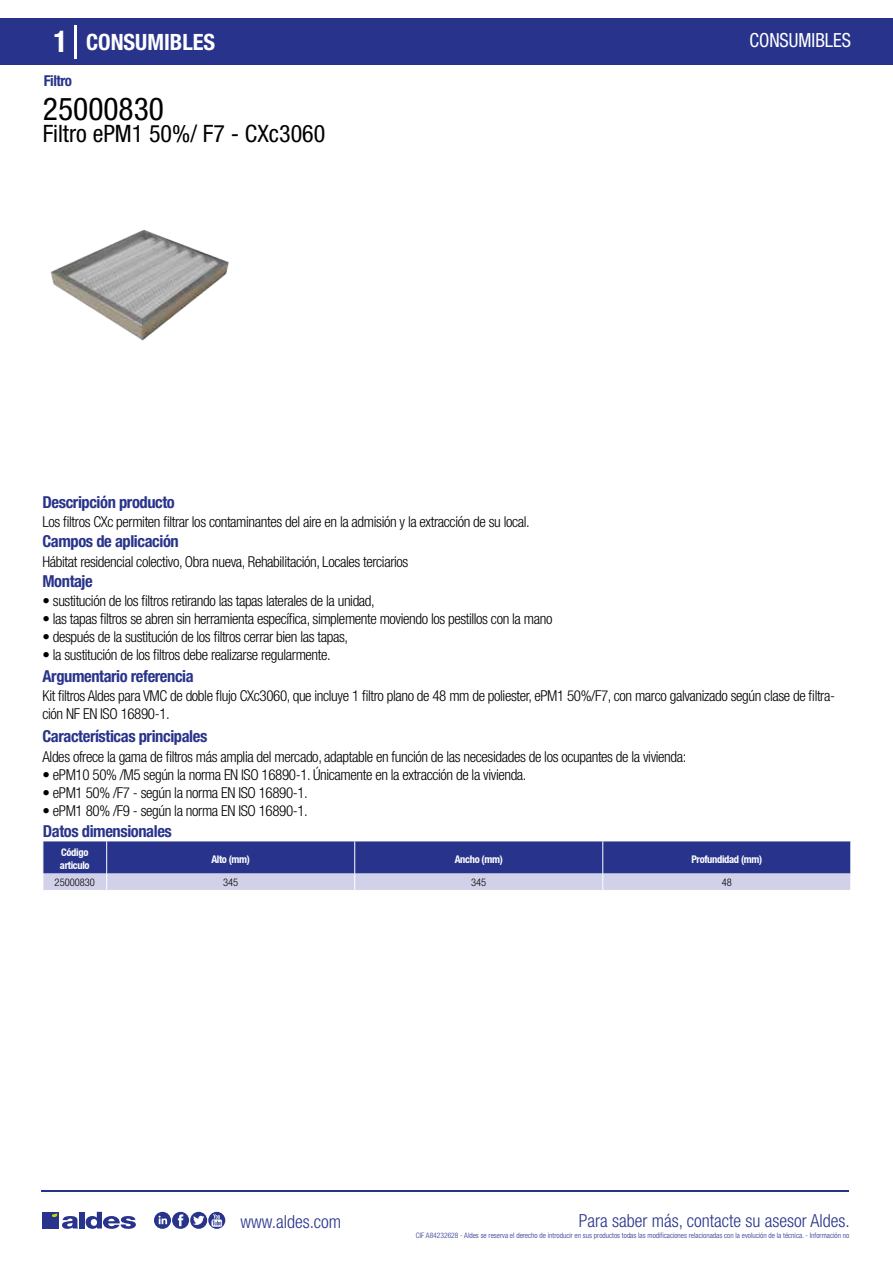
<style>
.page{position:relative;width:893px;height:1263px;background:#fff}
.page>*{position:absolute;margin:0;border:0;box-sizing:border-box;transform-origin:0 0}
.t1{font:condensed 31.5px "Helvetica Neue LT Std";color:#000}
.t2{font:condensed 24px "Helvetica Neue LT Std";color:#000}
.t3{font:700 condensed 22.5px "Helvetica Neue LT Std";color:#fff}
.t4{font:condensed 19.5px "Helvetica Neue LT Std";color:#fff;scale:.95 1}
.t5{font:300 condensed 18px "Helvetica Neue";color:#28348b}
.t6{font:700 condensed 16.5px "Helvetica Neue LT Std";letter-spacing:-.025em;color:#28348b}
.t7{font:300 condensed 15px/18px "Helvetica Neue LT Std";letter-spacing:-.025em;color:#000}
.t8{font:700 condensed 15px "Helvetica Neue LT Std";letter-spacing:-.035em;color:#28348b}
.t9{font:700 condensed 10.5px/13.5px "Helvetica Neue";letter-spacing:-.03em;color:#fff}
.t10{font:300 condensed 10.5px "Helvetica Neue";color:#000}
.t11{font:300 condensed 7.5px "Helvetica Neue";color:#28348b}
.s1{font-size:30px}
</style>
<div class="page">
<div style="left:0;top:18px;width:893px;height:46px;background:#28348b"></div>
<hr style="left:74px;top:25px;width:2px;height:33px;background:#fff">
<svg style="left:50px;top:229px;width:179px;height:112px"></svg>
<svg style="left:43px;top:841px;width:808px;height:49px;background:#646cac"></svg>
<hr style="left:41px;top:1190px;width:808px;height:1px;background:#28348b">
<svg style="left:154px;top:1212px;width:71px;height:17px"></svg>
<div style="left:42px;top:1212px;width:17px;height:16px;background:#28348b"></div>
<div style="left:79px;top:1212px;width:5px;height:16px;background:#28348b"></div>
<svg style="left:86px;top:1212px;width:50px;height:17px"></svg>
<svg style="left:52px;top:1213px;width:26px;height:16px"></svg>
<h3 class="t3" style="left:54px;top:28px;width:163px"><span class="s1">1</span> CONSUMIBLES</h3>
<h3 class="t4" style="left:749px;top:29px;width:108px">CONSUMIBLES</h3>
<p class="t8" style="left:44px;top:71px;width:30px">Filtro</p>
<h1 class="t1" style="left:43px;top:91px;width:122px">25000830</h1>
<h2 class="t2" style="left:43px;top:120px;width:284px">Filtro ePM1 50%/ F7 - CXc3060</h2>
<p class="t6" style="left:43px;top:492px;width:134px">Descripción producto</p>
<p class="t6" style="left:43px;top:531px;width:138px">Campos de aplicación</p>
<p class="t6" style="left:43px;top:571px;width:52px">Montaje</p>
<p class="t7" style="left:43px;top:513px;width:489px">Los filtros CXc permiten filtrar los contaminantes del aire en la admisión y la extracción de su local.</p>
<p class="t7" style="left:43px;top:552px;width:367px">Hábitat residencial colectivo, Obra nueva, Rehabilitación, Locales terciarios</p>
<p class="t7" style="left:43px;top:592px;width:334px">• sustitución de los filtros retirando las tapas laterales de la unidad,</p>
<p class="t7" style="left:43px;top:610px;width:511px">• las tapas filtros se abren sin herramienta específica, simplemente moviendo los pestillos con la mano</p>
<p class="t7" style="left:43px;top:628px;width:307px">• después de la sustitución de los filtros cerrar bien las tapas,</p>
<p class="t7" style="left:43px;top:646px;width:290px">• la sustitución de los filtros debe realizarse regularmente.</p>
<p class="t6" style="left:43px;top:666px;width:153px">Argumentario referencia</p>
<p class="t7" style="left:43px;top:686px;width:794px">Kit filtros Aldes para VMC de doble flujo CXc3060, que incluye 1 filtro plano de 48 mm de poliester, ePM1 50%/F7, con marco galvanizado según clase de filtra&shy;ción NF EN ISO 16890-1.</p>
<p class="t6" style="left:43px;top:726px;width:166px">Características principales</p>
<p class="t7" style="left:43px;top:747px;width:645px">Aldes ofrece la gama de filtros más amplia del mercado, adaptable en función de las necesidades de los ocupantes de la vivienda:</p>
<p class="t7" style="left:43px;top:765px;width:486px">• ePM10 50% /M5 según la norma EN ISO 16890-1. Únicamente en la extracción de la vivienda.</p>
<p class="t7" style="left:43px;top:783px;width:267px">• ePM1 50% /F7 - según la norma EN ISO 16890-1.</p>
<p class="t7" style="left:43px;top:801px;width:267px">• ePM1 80% /F9 - según la norma EN ISO 16890-1.</p>
<p class="t6" style="left:43px;top:821px;width:130px">Datos dimensionales</p>
<p class="t9" style="left:60px;top:845px;width:31px">Código articulo</p>
<p class="t9" style="left:211px;top:852px;width:40px">Alto (mm)</p>
<p class="t9" style="left:455px;top:852px;width:50px">Ancho (mm)</p>
<p class="t9" style="left:691px;top:852px;width:72px">Profundidad (mm)</p>
<p class="t10" style="left:55px;top:876px;width:42px">25000830</p>
<p class="t10" style="left:223px;top:876px;width:17px">345</p>
<p class="t10" style="left:471px;top:876px;width:17px">345</p>
<p class="t10" style="left:722px;top:876px;width:12px">48</p>
<p class="t5" style="left:240px;top:1211px;width:102px">www.aldes.com</p>
<p class="t5" style="left:579px;top:1211px;width:272px">Para saber más, contacte su asesor Aldes.</p>
<p class="t11" style="left:416px;top:1230px;width:435px">CIF A84232628 - Aldes se reserva el derecho de introducir en sus productos todas las modificaciones relacionadas con la evolución de la técnica. - Información no</p>
</div>
